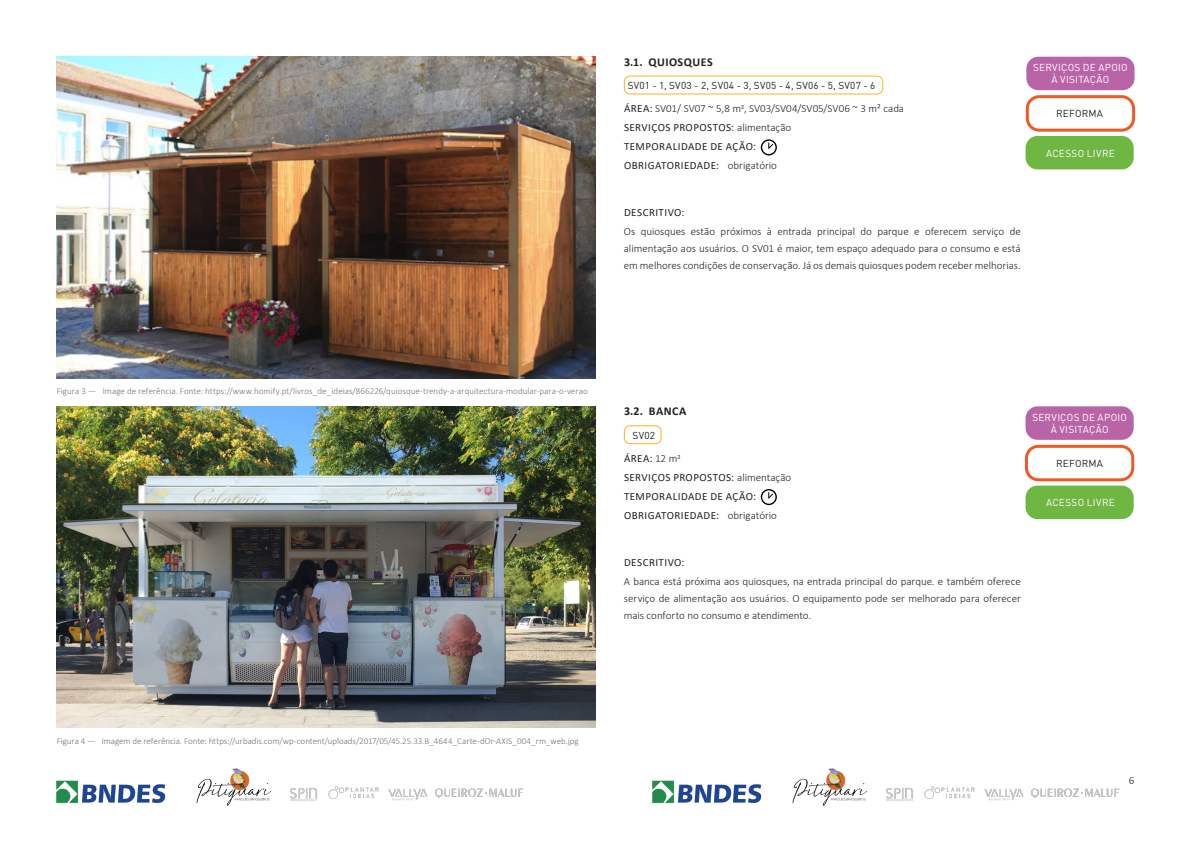
<style>
.page{position:relative;width:1191px;height:842px;background:#fff}
.page>*{position:absolute;margin:0;border:0;box-sizing:border-box;transform-origin:0 0}
.t1{font:700 12px "Calibri";letter-spacing:.035em;color:#231f20}
.CORPO_DE_TEXTO{font:300 11px/17px "Calibri";color:#231f20;text-align:justify}
.CORPO_DE_TEXTO-2{font:11px/18.9px "Calibri";letter-spacing:.04em;color:#231f20}
.LEGENDA_EM_DIAGRAMAS{font:10px "DIN Pro";letter-spacing:.025em;color:#fff}
.CORPO_DE_TEXTO-3{font:10px "DIN Pro";letter-spacing:.025em;color:#231f20}
.LEGENDA_EM_DIAGRAMAS-2{font:10px "DIN Pro";letter-spacing:.02em;color:#231f20}
.t2{font:300 9px "Calibri";color:#767171}
.s1{font-weight:400}
.s2{font-weight:300}
</style>
<div class="page">
<img style="left:652px;top:768px;width:468px;height:38px">
<img style="left:57px;top:768px;width:467px;height:38px">
<div style="left:761px;top:489px;width:16px;height:16px;border:1px solid #000;border-radius:50%"></div>
<svg style="left:768px;top:493px;width:5px;height:6px"></svg>
<div style="left:761px;top:139px;width:16px;height:16px;border:1px solid #000;border-radius:50%"></div>
<svg style="left:768px;top:143px;width:6px;height:6px"></svg>
<img style="left:57px;top:406px;width:538px;height:322px">
<img style="left:57px;top:57px;width:538px;height:321px">
<div style="left:1026px;top:57px;width:108px;height:33px;background:#ba64a8;border-radius:12px"></div>
<div style="left:1025px;top:95px;width:110px;height:37px;border:3px solid #ef5924;border-radius:12px"></div>
<div style="left:1025px;top:136px;width:108px;height:33px;background:#70b643;border-radius:12px"></div>
<div style="left:1025px;top:406px;width:108px;height:34px;background:#ba64a8;border-radius:12px"></div>
<div style="left:1025px;top:445px;width:109px;height:36px;border:3px solid #ef5924;border-radius:12px"></div>
<div style="left:1025px;top:486px;width:108px;height:33px;background:#70b643;border-radius:12px"></div>
<div style="left:624px;top:425px;width:37px;height:19px;border:1px solid #ffb120;border-radius:6px"></div>
<div style="left:624px;top:76px;width:259px;height:18px;border:1px solid #ffb120;border-radius:6px"></div>
<p class="t1" style="left:624px;top:53px;width:90px">3.1. QUIOSQUES</p>
<p class="CORPO_DE_TEXTO-3" style="left:627px;top:78px;width:249px">SV01 - 1, SV03 - 2, SV04 - 3, SV05 - 4, SV06 - 5, SV07 - 6</p>
<p class="CORPO_DE_TEXTO" style="left:624px;top:100px;width:281px"><span class="s1">ÁREA:</span> SV01/ SV07 ~ 5,8 m2, SV03/SV04/SV05/SV06 ~ 3 m² cada</p>
<p class="CORPO_DE_TEXTO-2" style="left:624px;top:118px;width:169px">SERVIÇOS PROPOSTOS: <span class="s2">alimentação<br></span>TEMPORALIDADE DE AÇÃO:</p>
<p class="CORPO_DE_TEXTO-2" style="left:624px;top:156px;width:97px">OBRIGATORIEDADE:</p>
<p class="CORPO_DE_TEXTO" style="left:728px;top:157px;width:51px">obrigatório</p>
<p class="LEGENDA_EM_DIAGRAMAS" style="left:1033px;top:61px;width:96px">SERVIÇOS DE APOIO</p>
<p class="LEGENDA_EM_DIAGRAMAS" style="left:1051px;top:73px;width:59px">À VISITAÇÃO</p>
<p class="LEGENDA_EM_DIAGRAMAS-2" style="left:1056px;top:107px;width:48px">REFORMA</p>
<p class="LEGENDA_EM_DIAGRAMAS" style="left:1046px;top:146px;width:70px">ACESSO LIVRE</p>
<p class="LEGENDA_EM_DIAGRAMAS" style="left:1035px;top:67px;width:90px">INFRAESTRUTURA</p>
<p class="CORPO_DE_TEXTO-2" style="left:624px;top:203px;width:62px">DESCRITIVO:</p>
<p class="CORPO_DE_TEXTO" style="left:624px;top:223px;width:398px">Os quiosques estão próximos à entrada principal do parque e oferecem serviço de alimentação aos usuários. O SV01 é maior, tem espaço adequado para o consumo e está em melhores condições de conservação. Já os demais quiosques podem receber melhorias.</p>
<p class="t2" style="left:57px;top:386px;width:532px">Figura 3 — Image de referência. Fonte: https://www.homify.pt/livros_de_ideias/866226/quiosque-trendy-a-arquitectura-modular-para-o-verao</p>
<p class="t1" style="left:624px;top:403px;width:64px">3.2. BANCA</p>
<p class="CORPO_DE_TEXTO-3" style="left:632px;top:428px;width:24px">SV02</p>
<p class="CORPO_DE_TEXTO-2" style="left:624px;top:448px;width:58px">ÁREA: <span class="s2">12 m2</span></p>
<p class="CORPO_DE_TEXTO-2" style="left:624px;top:467px;width:169px">SERVIÇOS PROPOSTOS: <span class="s2">alimentação<br></span>TEMPORALIDADE DE AÇÃO:</p>
<p class="CORPO_DE_TEXTO-2" style="left:624px;top:505px;width:97px">OBRIGATORIEDADE:</p>
<p class="CORPO_DE_TEXTO" style="left:728px;top:506px;width:51px">obrigatório</p>
<p class="LEGENDA_EM_DIAGRAMAS" style="left:1032px;top:410px;width:96px">SERVIÇOS DE APOIO</p>
<p class="LEGENDA_EM_DIAGRAMAS" style="left:1050px;top:422px;width:59px">À VISITAÇÃO</p>
<p class="LEGENDA_EM_DIAGRAMAS-2" style="left:1056px;top:456px;width:48px">REFORMA</p>
<p class="LEGENDA_EM_DIAGRAMAS" style="left:1046px;top:496px;width:70px">ACESSO LIVRE</p>
<p class="CORPO_DE_TEXTO-2" style="left:624px;top:552px;width:62px">DESCRITIVO:</p>
<p class="CORPO_DE_TEXTO" style="left:624px;top:572px;width:398px">A banca está próxima aos quiosques, na entrada principal do parque. e também oferece serviço de alimentação aos usuários. O equipamento pode ser melhorado para oferecer mais conforto no consumo e atendimento.</p>
<p class="t2" style="left:57px;top:735px;width:523px">Figura 4 — Imagem de referência. Fonte: https://urbadis.com/wp-content/uploads/2017/05/45.25.33.B_4644_Carte-dOr-AXIS_004_rm_web.jpg</p>
<p class="CORPO_DE_TEXTO" style="left:1128px;top:772px;width:7px">6</p>
</div>
